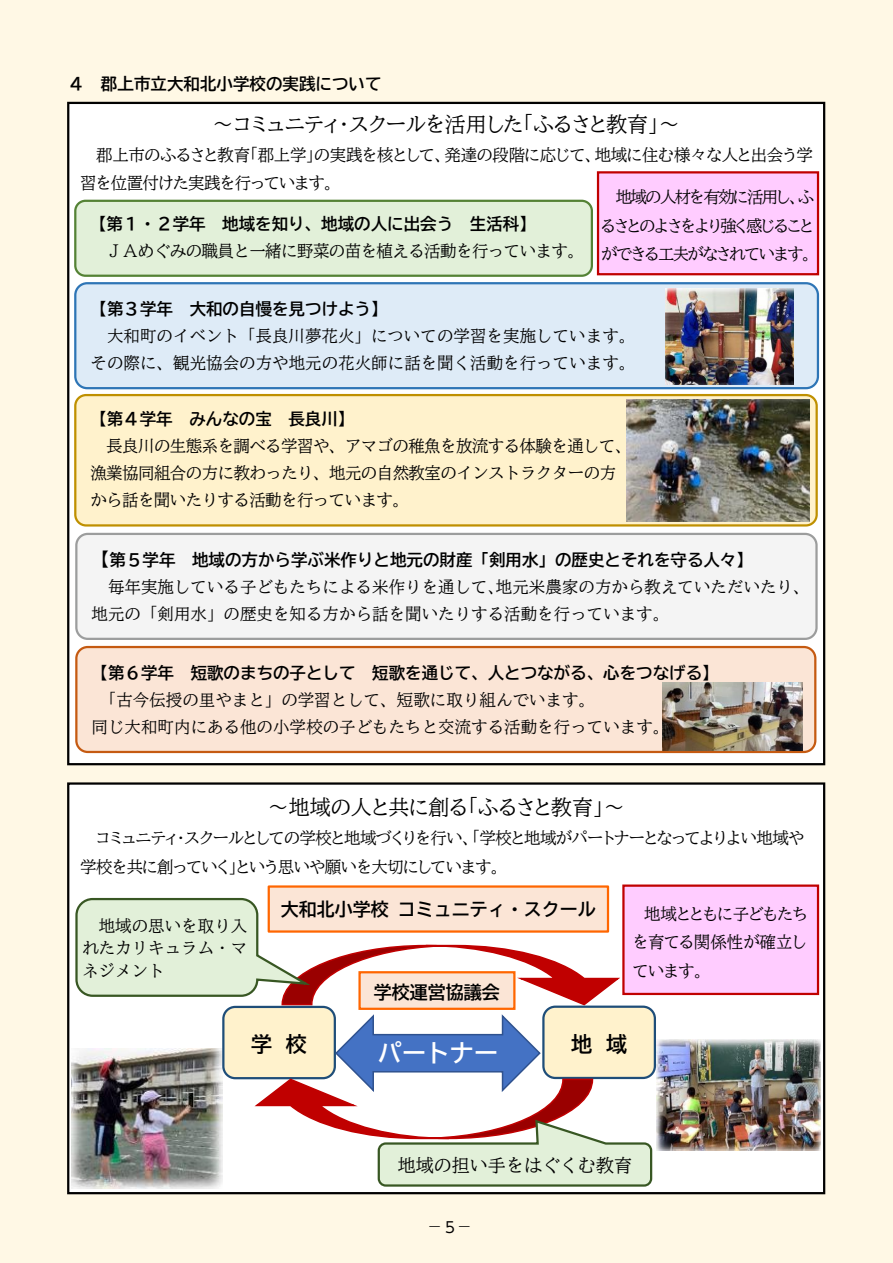
<style>
.page{position:relative;width:893px;height:1263px;background:#fff8e5}
.page>*{position:absolute;margin:0;border:0;box-sizing:border-box;transform-origin:0 0}
.t1{font:24px "BIZ UD Gothic Bold";color:#fff}
.t2{font:21px "BIZ UDP Mincho Medium";color:#000}
.t3{font:21px "BIZ UDP Gothic Bold";color:#000}
.t4{font:18px "BIZ UD Gothic Bold";color:#000}
.t5{font:18px "BIZ UD Mincho Medium";color:#000}
.t6{font:16.5px/27px "BIZ UD Mincho Medium";color:#000}
.t7{font:16.5px/28.5px "BIZ UDP Mincho Medium";letter-spacing:-.02em;color:#000}
.t8{font:16.5px "BIZ UD Gothic Bold";color:#000}
.t9{font:16.5px/27px "BIZ UD Mincho Medium";letter-spacing:-.035em;color:#000}
.t10{font:300 15px "UD Shin Go NT Pro";color:#000;scale:.7 1}
.s1{font-size:18px}
.s2{font-weight:400}
</style>
<div class="page">
<div style="left:68px;top:103px;width:756px;height:661px;background:#fff"></div>
<div style="left:68px;top:783px;width:756px;height:410px;background:#fff"></div>
<div style="left:67px;top:782px;width:758px;height:412px;border:2px solid #000"></div>
<div style="left:74px;top:200px;width:519px;height:77px;background:#e2f0d9;border:2px solid #548235;border-radius:10px"></div>
<div style="left:74px;top:282px;width:745px;height:107px;background:#deebf7;border:2px solid #2e75b6;border-radius:12px"></div>
<div style="left:74px;top:394px;width:744px;height:133px;background:#fff2cc;border:2px solid #bf9000;border-radius:11px"></div>
<div style="left:75px;top:533px;width:743px;height:107px;background:#f4f4f4;border:2px solid #9c9d9d;border-radius:11px"></div>
<div style="left:75px;top:646px;width:741px;height:107px;background:#fbe5d6;border:2px solid #c55a11;border-radius:11px"></div>
<img style="left:665px;top:289px;width:128px;height:96px">
<img style="left:663px;top:683px;width:140px;height:68px">
<img style="left:626px;top:400px;width:183px;height:121px">
<div style="left:598px;top:172px;width:220px;height:102px;background:#fcf"></div>
<div style="left:597px;top:171px;width:222px;height:104px;border:2px solid #c00000"></div>
<div style="left:269px;top:886px;width:339px;height:45px;background:#fbe5d6"></div>
<div style="left:268px;top:885px;width:341px;height:48px;border:2px solid #f60"></div>
<svg style="left:75px;top:897px;width:545px;height:109px"></svg>
<img style="left:71px;top:1048px;width:151px;height:140px">
<img style="left:656px;top:1040px;width:165px;height:111px">
<div style="left:360px;top:972px;width:154px;height:37px;background:#fbe5d6"></div>
<div style="left:358px;top:971px;width:157px;height:39px;border:2px solid #f60"></div>
<div style="left:623px;top:886px;width:195px;height:108px;background:#fcf"></div>
<div style="left:622px;top:884px;width:197px;height:111px;border:2px solid #c00000"></div>
<div style="left:222px;top:1006px;width:114px;height:73px;background:#fff2cc;border:2px solid #1f4e79;border-radius:12px"></div>
<div style="left:542px;top:1005px;width:114px;height:74px;background:#fff2cc;border:2px solid #1f4e79;border-radius:12px"></div>
<svg style="left:252px;top:1012px;width:401px;height:175px"></svg>
<p class="t8" style="left:68px;top:75px;width:315px">４ 郡上市立大和北小学校の実践について</p>
<p class="t2" style="left:212px;top:114px;width:469px">～コミュニティ・スクールを活用した「ふるさと教育」～</p>
<p class="t7" style="left:80px;top:140px;width:734px;text-indent:16px">郡上市のふるさと教育「郡上学」の実践を核として、発達の段階に応じて、地域に住む様々な人と出会う学習を位置付けた実践を行っています。</p>
<p class="t7" style="left:601px;top:183px;width:214px;text-align:justify;text-indent:15px">地域の人材を有効に活用し、ふるさとのよさをより強く感じることができる工夫がなされています。</p>
<p class="t8" style="left:90px;top:216px;width:447px">【第１・２学年 地域を知り、地域の人に出会う 生活科】</p>
<p class="t9" style="left:106px;top:237px;width:479px">ＪＡめぐみの職員と一緒に野菜の苗を植える活動を行っています。</p>
<p class="t8" style="left:91px;top:301px;width:298px">【第３学年 大和の自慢を見つけよう】</p>
<p class="t6" style="left:91px;top:322px;width:546px;text-align:right">大和町のイベント「長良川夢花火」についての学習を実施しています。その際に、観光協会の方や地元の花火師に話を聞く活動を行っています。</p>
<p class="t8" style="left:90px;top:410px;width:266px">【第４学年 みんなの宝 長良川】</p>
<p class="t9" style="left:90px;top:432px;width:543px;text-indent:16px">長良川の生態系を調べる学習や、アマゴの稚魚を放流する体験を通して、漁業協同組合の方に教わったり、地元の自然教室のインストラクターの方から話を聞いたりする活動を行っています。</p>
<p class="t8" style="left:92px;top:552px;width:663px"><span class="s1">【</span>第５学年 地域の方から学ぶ米作りと地元の財産「剣用水」の歴史とそれを守る人々】</p>
<p class="t6" style="left:92px;top:573px;width:719px;text-indent:16px">毎年実施している子どもたちによる米作りを通して、地元米農家の方から教えていただいたり、地元の「剣用水」の歴史を知る方から話を聞いたりする活動を行っています。</p>
<p class="t8" style="left:92px;top:664px;width:628px">【第６学年 短歌のまちの子として 短歌を通じて、人とつながる、心をつなげる】</p>
<p class="t6" style="left:92px;top:686px;width:579px;text-indent:8px">「古今伝授の里やまと」の学習として、短歌に取り組んでいます。<br>同じ大和町内にある他の小学校の子どもたちと交流する活動を行っています。</p>
<p class="t2" style="left:268px;top:797px;width:358px">～地域の人と共に創る「ふるさと教育」～</p>
<p class="t7" style="left:80px;top:824px;width:725px;text-indent:16px">コミュニティ・スクールとしての学校と地域づくりを行い、「学校と地域がパートナーとなってよりよい地域や学校を共に創っていく」という思いや願いを大切にしています。</p>
<p class="t6" style="left:82px;top:914px;width:166px;line-height:22.5px;text-align:justify;text-indent:16px">地域の思いを取り入れたカリキュラム・マネジメント</p>
<p class="t4" style="left:281px;top:900px;width:317px">大和北小学校コミュニティ・スクール</p>
<p class="t4" style="left:374px;top:983px;width:128px">学校運営協議会</p>
<p class="t7" style="left:633px;top:899px;width:176px;text-align:justify;text-indent:11px">地域とともに子どもたちを育てる関係性が確立しています。</p>
<p class="t3" style="left:251px;top:1033px;width:57px">学 校</p>
<h1 class="t1" style="left:378px;top:1041px;width:122px">パートナー</h1>
<p class="t3" style="left:571px;top:1033px;width:57px">地 域</p>
<p class="t5" style="left:398px;top:1157px;width:236px">地域の担い手をはぐくむ教育</p>
<p class="t10" style="left:429px;top:1213px;width:59px">—<span class="s2">5</span>—</p>
</div>
